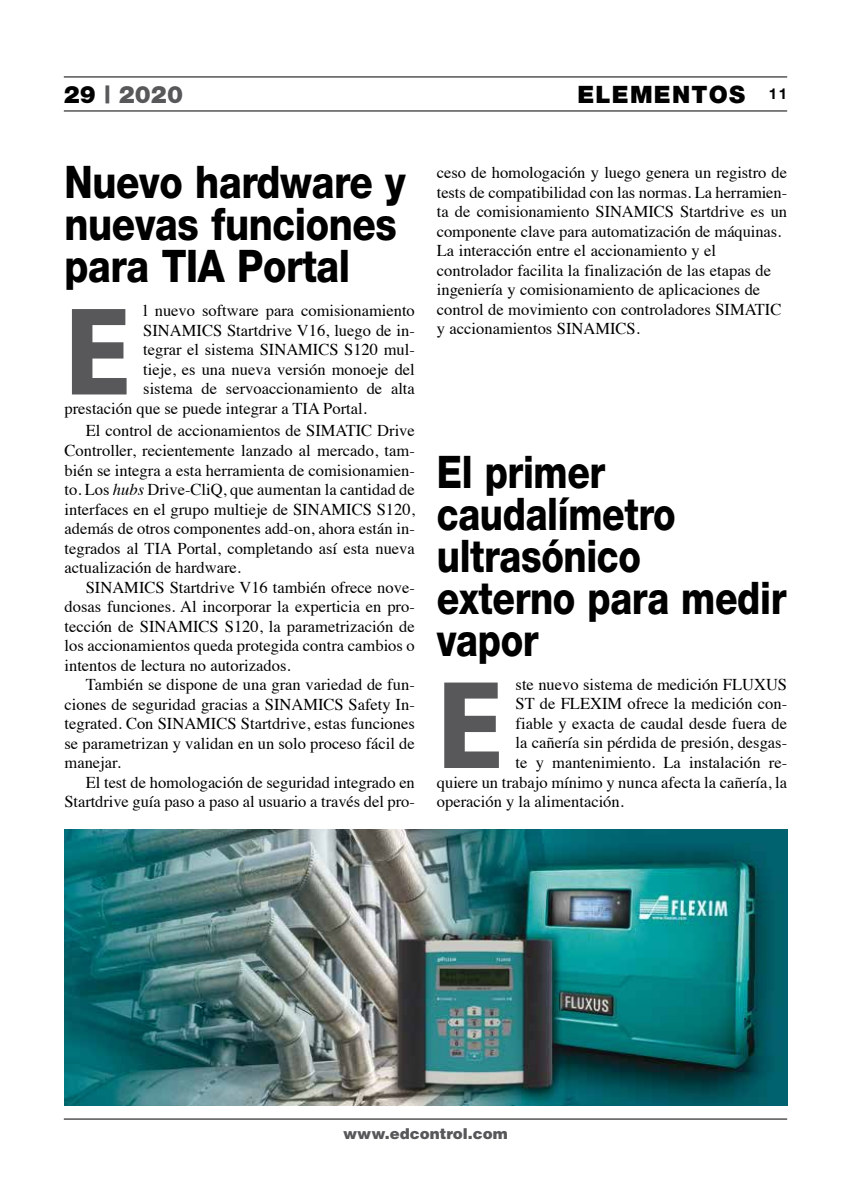
<style>
.page{position:relative;width:851px;height:1191px;background:#fff}
.page>*{position:absolute;margin:0;border:0;box-sizing:border-box;transform-origin:0 0}
.t1{font:123px "Humanist 777 BT Black B";color:#58585a;scale:.9 1}
.t2{font:800 45px/42px "Helvetica Neue LT Std";letter-spacing:-.01em;color:#000;scale:.82 1}
.t3{font:800 45px/42px "Helvetica Neue LT Std";letter-spacing:-.01em;color:#000;scale:.85 1}
.t4{font:900 24px "Helvetica Neue";letter-spacing:.05em;color:#000}
.t5{font:900 24px "Helvetica Neue";color:#58585a}
.t6{font:16.5px/19.5px "Times";color:#000;text-align:justify}
.t7{font:900 15px "Helvetica";color:#58585a}
.s1{color:#000}
.s2{font-weight:700;font-size:15px}
.s3{font-style:italic}
</style>
<div class="page">
<hr style="left:64px;top:111px;width:723px;height:1px;background:#000">
<hr style="left:64px;top:77px;width:723px;height:1px;background:#000">
<hr style="left:64px;top:1118px;width:723px;height:1px;background:#000">
<img style="left:65px;top:829px;width:722px;height:277px">
<h3 class="t5" style="left:64px;top:80px;width:121px"><span class="s1">29</span> | 2020</h3>
<h3 class="t4" style="left:577px;top:80px;width:211px">ELEMENTOS <span class="s2">11</span></h3>
<h2 class="t3" style="left:64px;top:161px;width:403px">Nuevo hardware y nuevas funciones para TIA Portal</h2>
<h1 class="t1" style="left:64px;top:272px;width:77px">E</h1>
<p class="t6" style="left:143px;top:300px;width:273px">l nuevo software para comisionamiento</p>
<p class="t6" style="left:143px;top:319px;width:273px">SINAMICS Startdrive V16, luego de in-</p>
<p class="t6" style="left:143px;top:339px;width:273px">tegrar el sistema SINAMICS S120 mul-</p>
<p class="t6" style="left:143px;top:358px;width:273px">tieje, es una nueva versión monoeje del</p>
<p class="t6" style="left:143px;top:378px;width:273px">sistema de servoaccionamiento de alta</p>
<p class="t6" style="left:64px;top:397px;width:304px">prestación que se puede integrar a TIA Portal.</p>
<p class="t6" style="left:64px;top:420px;width:352px;text-indent:21px">El control de accionamientos de SIMATIC Drive Controller, recientemente lanzado al mercado, tam&shy;bién se integra a esta herramienta de comisionamien&shy;to. Los <span class="s3">hubs</span> Drive-CliQ, que aumentan la cantidad de interfaces en el grupo multieje de SINAMICS S120, además de otros componentes add-on, ahora están in&shy;tegrados al TIA Portal, completando así esta nueva actualización de hardware.</p>
<p class="t6" style="left:64px;top:576px;width:352px;text-indent:21px">SINAMICS Startdrive V16 también ofrece nove&shy;dosas funciones. Al incorporar la experticia en pro&shy;tección de SINAMICS S120, la parametrización de los accionamientos queda protegida contra cambios o intentos de lectura no autorizados.</p>
<p class="t6" style="left:64px;top:673px;width:352px;text-indent:21px">También se dispone de una gran variedad de fun&shy;ciones de seguridad gracias a SINAMICS Safety In&shy;tegrated. Con SINAMICS Startdrive, estas funciones se parametrizan y validan en un solo proceso fácil de manejar.</p>
<p class="t6" style="left:64px;top:771px;width:352px;text-align:right">El test de homologación de seguridad integrado en<br>Startdrive guía paso a paso al usuario a través del pro-</p>
<p class="t6" style="left:437px;top:162px;width:352px;text-align:left">ceso de homologación y luego genera un registro de tests de compatibilidad con las normas. La herramien&shy;ta de comisionamiento SINAMICS Startdrive es un componente clave para automatización de máquinas.<br>La interacción entre el accionamiento y el controlador facilita la finalización de las etapas de ingeniería y comisionamiento de aplicaciones de control de movimiento con controladores SIMATIC y accionamientos SINAMICS.</p>
<h2 class="t2" style="left:437px;top:450px;width:428px">El primer caudalímetro ultrasónico externo para medir vapor</h2>
<h1 class="t1" style="left:437px;top:646px;width:77px">E</h1>
<p class="t6" style="left:515px;top:673px;width:273px">ste nuevo sistema de medición FLUXUS</p>
<p class="t6" style="left:515px;top:693px;width:273px">ST de FLEXIM ofrece la medición con-</p>
<p class="t6" style="left:515px;top:712px;width:273px">fiable y exacta de caudal desde fuera de</p>
<p class="t6" style="left:515px;top:732px;width:273px">la cañería sin pérdida de presión, desgas-</p>
<p class="t6" style="left:515px;top:751px;width:273px">te y mantenimiento. La instalación re-</p>
<p class="t6" style="left:437px;top:771px;width:352px">quiere un trabajo mínimo y nunca afecta la cañería, la</p>
<p class="t6" style="left:437px;top:790px;width:188px">operación y la alimentación.</p>
<p class="t7" style="left:343px;top:1124px;width:166px">www.edcontrol.com</p>
</div>
